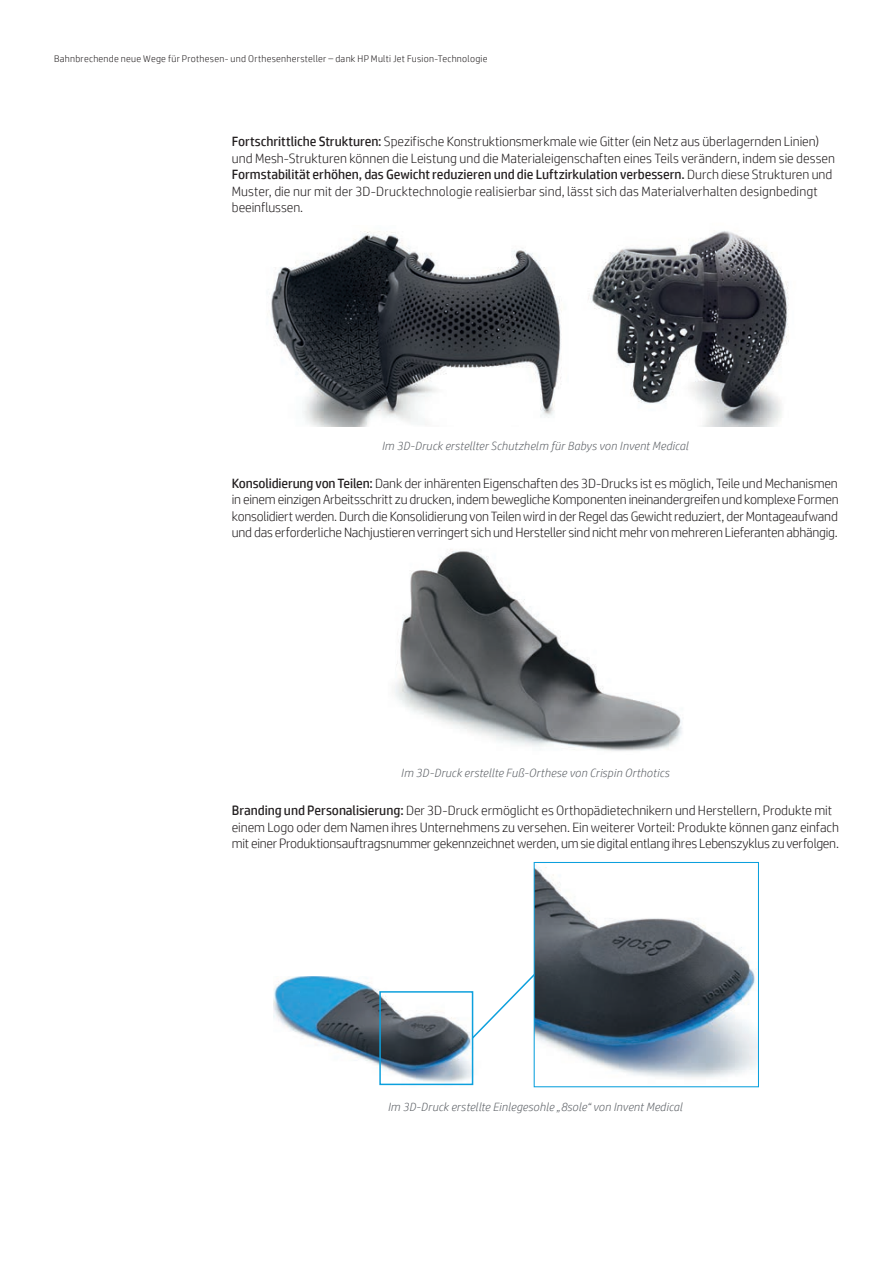
<style>
.page{position:relative;width:893px;height:1263px;background:#fff}
.page>*{position:absolute;margin:0;border:0;box-sizing:border-box;transform-origin:0 0}
.Body_Left_Indent{font:300 13.5px/16.5px "HP Simplified";letter-spacing:-.005em;color:#231f20}
.Image_Text_8{font:italic 300 12px "HP Simplified";letter-spacing:.01em;color:#5f6368}
.t1{font:300 9.75px "HP Simplified";letter-spacing:.025em;color:#231f20}
.s1{font-weight:400}
</style>
<div class="page">
<img style="left:588px;top:231px;width:201px;height:195px">
<img style="left:271px;top:231px;width:291px;height:195px">
<img style="left:394px;top:549px;width:288px;height:202px">
<img style="left:273px;top:976px;width:201px;height:110px">
<img style="left:536px;top:867px;width:221px;height:211px">
<div style="left:534px;top:862px;width:225px;height:225px;border:1px solid #0ca0dd"></div>
<div style="left:379px;top:991px;width:94px;height:94px;border:2px solid #0ca0dd"></div>
<svg style="left:470px;top:972px;width:66px;height:68px"></svg>
<p class="t1" style="left:54px;top:52px;width:435px">Bahnbrechende neue Wege für Prothesen- und Orthesenhersteller – dank HP Multi Jet Fusion-Technologie</p>
<p class="Body_Left_Indent" style="left:232px;top:133px;width:605px"><span class="s1">Fortschrittliche Strukturen:</span> Spezifische Konstruktionsmerkmale wie Gitter (ein Netz aus überlagernden Linien) und Mesh-Strukturen können die Leistung und die Materialeigenschaften eines Teils verändern, indem sie dessen <span class="s1">Formstabilität erhöhen, das Gewicht reduzieren und die Luftzirkulation verbessern.</span> Durch diese Strukturen und Muster, die nur mit der 3D-Drucktechnologie realisierbar sind, lässt sich das Materialverhalten designbedingt beeinflussen.</p>
<p class="Image_Text_8" style="left:382px;top:437px;width:308px">Im 3D-Druck erstellter Schutzhelm für Babys von Invent Medical</p>
<p class="Body_Left_Indent" style="left:232px;top:474px;width:608px;text-align:justify"><span class="s1">Konsolidierung von Teilen:</span> Dank der inhärenten Eigenschaften des 3D-Drucks ist es möglich, Teile und Mechanismen in einem einzigen Arbeitsschritt zu drucken, indem bewegliche Komponenten ineinandergreifen und komplexe Formen konsolidiert werden. Durch die Konsolidierung von Teilen wird in der Regel das Gewicht reduziert, der Montageaufwand und das erforderliche Nachjustieren verringert sich und Hersteller sind nicht mehr von mehreren Lieferanten abhängig.</p>
<p class="Image_Text_8" style="left:401px;top:765px;width:270px">Im 3D-Druck erstellte Fuß-Orthese von Crispin Orthotics</p>
<p class="Body_Left_Indent" style="left:232px;top:802px;width:609px"><span class="s1">Branding und Personalisierung:</span> Der 3D-Druck ermöglicht es Orthopädietechnikern und Herstellern, Produkte mit einem Logo oder dem Namen ihres Unternehmens zu versehen. Ein weiterer Vorteil: Produkte können ganz einfach mit einer Produktionsauftragsnummer gekennzeichnet werden, um sie digital entlang ihres Lebenszyklus zu verfolgen.</p>
<p class="Image_Text_8" style="left:388px;top:1098px;width:296px">Im 3D-Druck erstellte Einlegesohle „8sole“ von Invent Medical</p>
</div>
